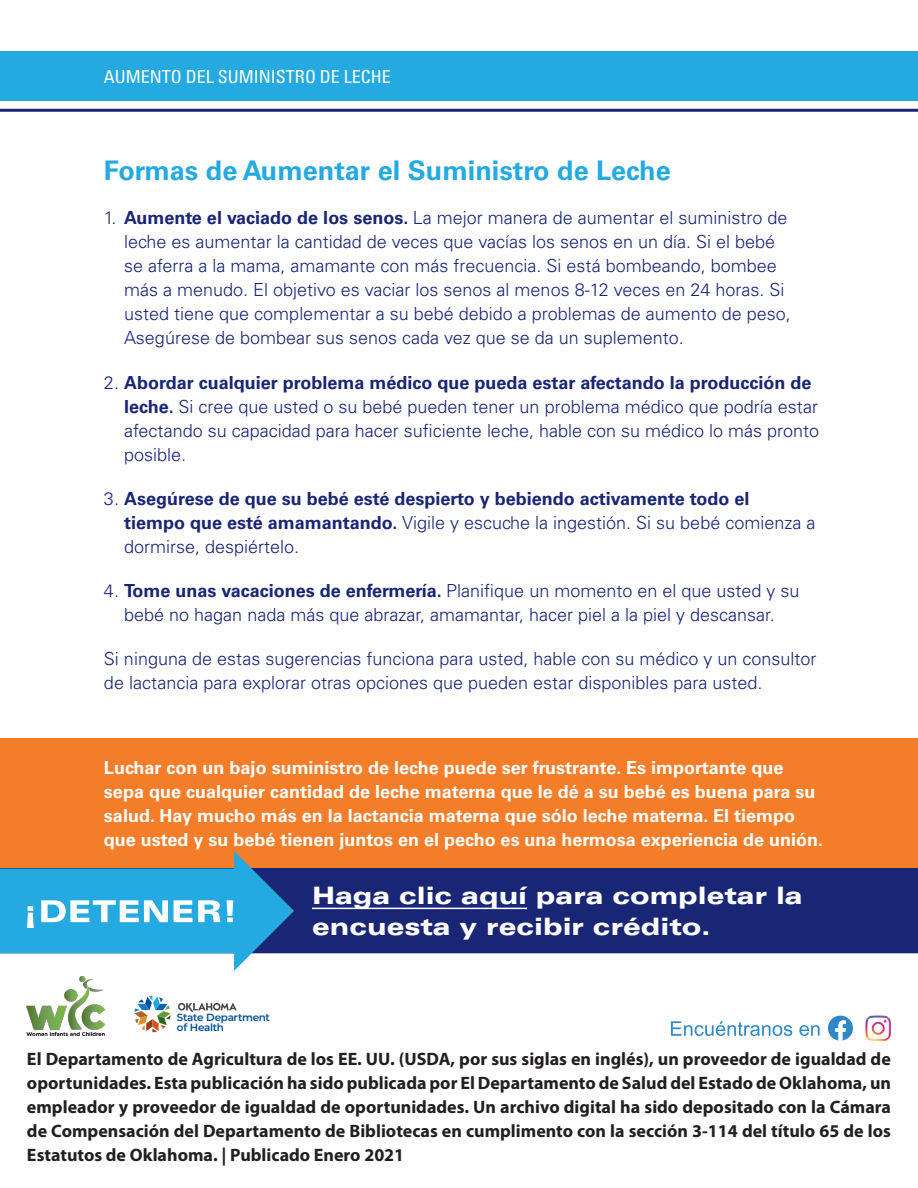
<style>
.page{position:relative;width:918px;height:1188px;background:#fff}
.page>*{position:absolute;margin:0;border:0;box-sizing:border-box;transform-origin:0 0}
.t1{font:700 27px "Univers LT Std";color:#24aae1}
.t2{font:900 expanded 24px/31.5px "Univers LT Std";color:#fff}
.t3{font:300 18px/24px "Univers LT Std";color:#192575}
.t4{font:700 18px/24px "Myriad Pro";color:#231f20;text-align:justify}
.t5{font:700 18px/24px "Univers LT Std";color:#fff}
.t6{font:700 18px/24px "Univers LT Std";color:#192575}
.t7{font:condensed 18px "Univers LT Std";color:#fff}
.t8{font:600 10.35px/10.1px "Montserrat";letter-spacing:-.03em;color:#014e99}
.s1{font-weight:700}
.s2{font-weight:300}
</style>
<div class="page">
<div style="left:0;top:51px;width:918px;height:49px;background:#24aae1"></div>
<hr style="left:0;top:109px;width:918px;height:3px;background:#192575">
<div style="left:0;top:738px;width:918px;height:131px;background:#f47d2a"></div>
<div style="left:0;top:869px;width:918px;height:84px;background:#192575"></div>
<hr style="left:312px;top:908px;width:215px;height:1px;background:#fff">
<svg style="left:0;top:851px;width:294px;height:120px"></svg>
<svg style="left:178px;top:1003px;width:59px;height:9px"></svg>
<svg style="left:134px;top:996px;width:37px;height:36px"></svg>
<svg style="left:828px;top:1016px;width:25px;height:25px"></svg>
<img style="left:865px;top:1016px;width:26px;height:25px">
<svg style="left:671px;top:1021px;width:121px;height:15px"></svg>
<svg style="left:799px;top:1025px;width:21px;height:11px"></svg>
<img style="left:26px;top:977px;width:79px;height:59px">
<p class="t7" style="left:104px;top:65px;width:288px">AUMENTO DEL SUMINISTRO DE LECHE</p>
<h1 class="t1" style="left:104px;top:155px;width:568px">Formas de Aumentar el Suministro de Leche</h1>
<p class="t3" style="left:124px;top:206px;width:668px;text-indent:-20px">1. <span class="s1">Aumente el vaciado de los senos.</span> La mejor manera de aumentar el suministro de leche es aumentar la cantidad de veces que vacías los senos en un día. Si el bebé se aferra a la mama, amamante con más frecuencia. Si está bombeando, bombee más a menudo. El objetivo es vaciar los senos al menos 8-12 veces en 24 horas. Si usted tiene que complementar a su bebé debido a problemas de aumento de peso, Asegúrese de bombear sus senos cada vez que se da un suplemento.</p>
<p class="t3" style="left:124px;top:370px;width:696px;text-indent:-20px">2. <span class="s1">Abordar cualquier problema médico que pueda estar afectando la producción de leche.</span> Si cree que usted o su bebé pueden tener un problema médico que podría estar afectando su capacidad para hacer suficiente leche, hable con su médico lo más pronto posible.</p>
<p class="t6" style="left:124px;top:487px;width:693px;text-indent:-20px"><span class="s2">3.</span> Asegúrese de que su bebé esté despierto y bebiendo activamente todo el<br>tiempo que esté amamantando. <span class="s2">Vigile y escuche la ingestión. Si su bebé comienza a dormirse, despiértelo.</span></p>
<p class="t3" style="left:104px;top:579px;width:697px;text-align:center">4. <span class="s1">Tome unas vacaciones de enfermería.</span> Planifique un momento en el que usted y su bebé no hagan nada más que abrazar, amamantar, hacer piel a la piel y descansar.</p>
<p class="t3" style="left:104px;top:647px;width:714px">Si ninguna de estas sugerencias funciona para usted, hable con su médico y un consultor de lactancia para explorar otras opciones que pueden estar disponibles para usted.</p>
<p class="t5" style="left:104px;top:756px;width:721px">Luchar con un bajo suministro de leche puede ser frustrante. Es importante que sepa que cualquier cantidad de leche materna que le dé a su bebé es buena para su salud. Hay mucho más en la lactancia materna que sólo leche materna. El tiempo que usted y su bebé tienen juntos en el pecho es una hermosa experiencia de unión.</p>
<h2 class="t2" style="left:312px;top:879px;width:492px">Haga clic aquí para completar la encuesta y recibir crédito.</h2>
<p class="t8" style="left:177px;top:1012px;width:95px">State Department of Health</p>
<p class="t4" style="left:27px;top:1046px;width:866px">El Departamento de Agricultura de los EE. UU. (USDA, por sus siglas en inglés), un proveedor de igualdad de oportunidades. Esta publicación ha sido publicada por El Departamento de Salud del Estado de Oklahoma, un empleador y proveedor de igualdad de oportunidades. Un archivo digital ha sido depositado con la Cámara de Compensación del Departamento de Bibliotecas en cumplimento con la sección 3-114 del título 65 de los Estatutos de Oklahoma. | Publicado Enero 2021</p>
</div>
